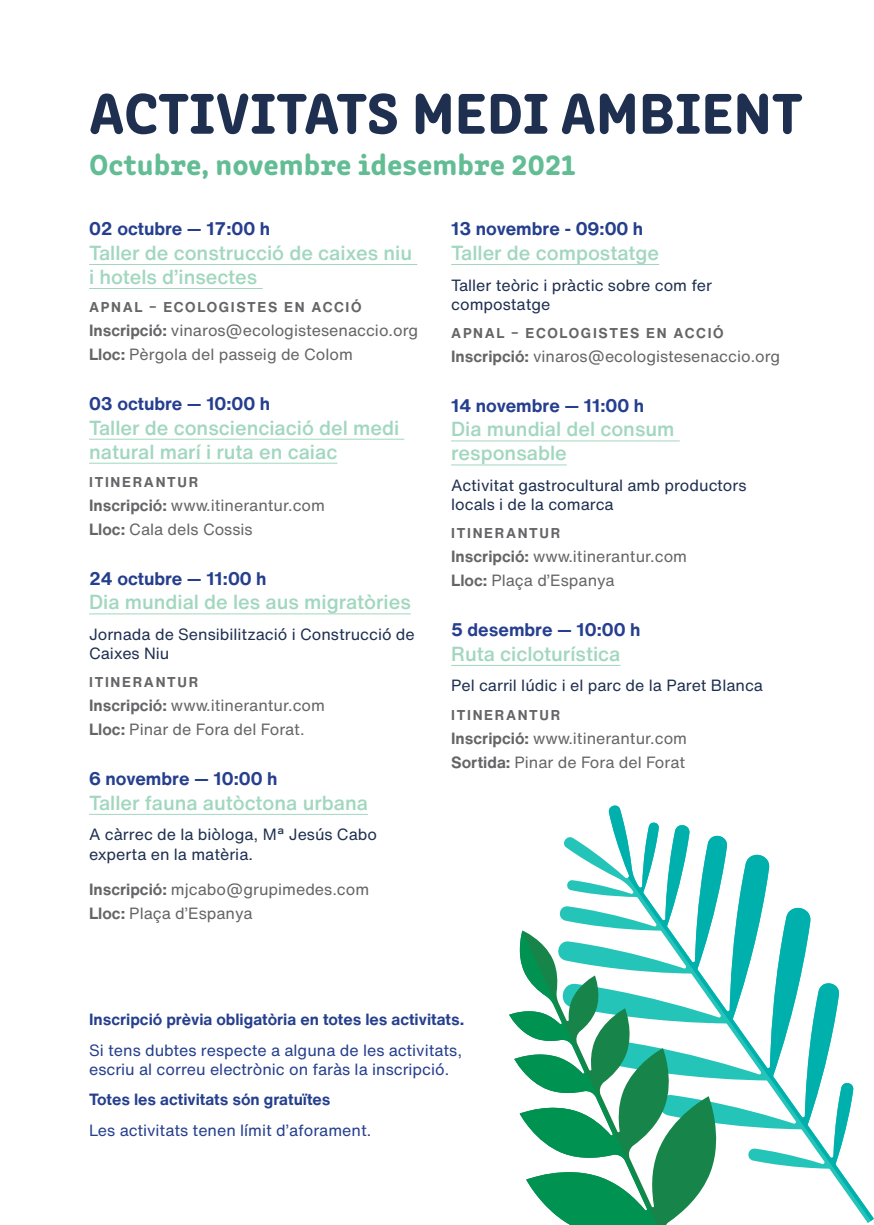
<style>
.page{position:relative;width:874px;height:1225px;background:#fff}
.page>*{position:absolute;margin:0;border:0;box-sizing:border-box;transform-origin:0 0}
.t1{font:58.4px "Clone Rounded Eb";color:#1e2f50}
.t2{font:29.4px "Clone Rounded Eb";color:#63bd94}
.t3{font:500 20px/24px "Helvetica Now Text";color:#a2d7bf}
.t4{font:700 18px "Helvetica Now Text";color:#253f8e}
.t5{font:16px/24px "Helvetica Now Text";color:#656568}
.t6{font:16px/19.2px "Helvetica Now Text";color:#1e2f50}
.t7{font:16px/19.2px "Helvetica Now Text";color:#253f8e}
.t8{font:700 16px "Helvetica Now Text";color:#253f8e}
.t9{font:700 14px "Helvetica Now Text";letter-spacing:.12em;color:#656568}
.s1{font-weight:700}
</style>
<div class="page">
<hr style="left:89px;top:264px;width:328px;height:1px;background:#a2d7bf">
<hr style="left:89px;top:288px;width:173px;height:1px;background:#a2d7bf">
<hr style="left:89px;top:439px;width:315px;height:1px;background:#a2d7bf">
<hr style="left:89px;top:463px;width:248px;height:1px;background:#a2d7bf">
<hr style="left:89px;top:613px;width:321px;height:1px;background:#a2d7bf">
<hr style="left:89px;top:814px;width:279px;height:1px;background:#a2d7bf">
<hr style="left:451px;top:264px;width:208px;height:1px;background:#a2d7bf">
<hr style="left:451px;top:440px;width:228px;height:1px;background:#a2d7bf">
<hr style="left:451px;top:464px;width:115px;height:1px;background:#a2d7bf">
<hr style="left:451px;top:665px;width:169px;height:1px;background:#a2d7bf">
<svg style="left:559px;top:837px;width:312px;height:386px"></svg>
<svg style="left:608px;top:812px;width:265px;height:409px"></svg>
<svg style="left:522px;top:930px;width:201px;height:295px"></svg>
<svg style="left:509px;top:931px;width:147px;height:294px"></svg>
<h1 class="t1" style="left:89px;top:66px;width:714px">ACTIVITATS MEDI AMBIENT</h1>
<h2 class="t2" style="left:89px;top:140px;width:488px">Octubre, novembre idesembre 2021</h2>
<p class="t4" style="left:89px;top:215px;width:183px">02 octubre — 17:00 h</p>
<p class="t3" style="left:89px;top:240px;width:324px">Taller de construcció de caixes niu i hotels d’insectes</p>
<p class="t9" style="left:89px;top:297px;width:274px">APNAL – ECOLOGISTES EN ACCIÓ</p>
<p class="t5" style="left:89px;top:318px;width:330px"><span class="s1">Inscripció:</span> vinaros@ecologistesenaccio.org<br><span class="s1">Lloc:</span> Pèrgola del passeig de Colom</p>
<p class="t4" style="left:89px;top:390px;width:183px">03 octubre — 10:00 h</p>
<p class="t3" style="left:89px;top:415px;width:311px">Taller de conscienciació del medi natural marí i ruta en caiac</p>
<p class="t9" style="left:89px;top:471px;width:110px">ITINERANTUR</p>
<p class="t5" style="left:89px;top:493px;width:237px"><span class="s1">Inscripció:</span> www.itinerantur.com<br><span class="s1">Lloc:</span> Cala dels Cossis</p>
<p class="t4" style="left:89px;top:565px;width:179px">24 octubre — 11:00 h</p>
<p class="t3" style="left:89px;top:590px;width:323px">Dia mundial de les aus migratòries</p>
<p class="t6" style="left:89px;top:624px;width:327px">Jornada de Sensibilització i Construcció de<br>Caixes Niu</p>
<p class="t9" style="left:89px;top:672px;width:110px">ITINERANTUR</p>
<p class="t5" style="left:89px;top:693px;width:237px"><span class="s1">Inscripció:</span> www.itinerantur.com<br><span class="s1">Lloc:</span> Pinar de Fora del Forat.</p>
<p class="t4" style="left:89px;top:765px;width:190px">6 novembre — 10:00 h</p>
<p class="t3" style="left:89px;top:790px;width:280px">Taller fauna autòctona urbana</p>
<p class="t6" style="left:89px;top:824px;width:289px">A càrrec de la biòloga, Mª Jesús Cabo experta en la matèria.</p>
<p class="t5" style="left:89px;top:877px;width:281px"><span class="s1">Inscripció:</span> mjcabo@grupimedes.com<br><span class="s1">Lloc:</span> Plaça d’Espanya</p>
<p class="t4" style="left:451px;top:215px;width:194px">13 novembre - 09:00 h</p>
<p class="t3" style="left:451px;top:240px;width:209px">Taller de compostatge</p>
<p class="t6" style="left:451px;top:275px;width:262px">Taller teòric i pràctic sobre com fer compostatge</p>
<p class="t9" style="left:451px;top:322px;width:274px">APNAL – ECOLOGISTES EN ACCIÓ</p>
<p class="t5" style="left:451px;top:344px;width:330px"><span class="s1">Inscripció:</span> vinaros@ecologistesenaccio.org</p>
<p class="t4" style="left:451px;top:392px;width:194px">14 novembre — 11:00 h</p>
<p class="t3" style="left:451px;top:417px;width:225px">Dia mundial del consum responsable</p>
<p class="t6" style="left:451px;top:475px;width:297px">Activitat gastrocultural amb productors locals i de la comarca</p>
<p class="t9" style="left:451px;top:523px;width:110px">ITINERANTUR</p>
<p class="t5" style="left:451px;top:544px;width:237px"><span class="s1">Inscripció:</span> www.itinerantur.com<br><span class="s1">Lloc:</span> Plaça d’Espanya</p>
<p class="t4" style="left:451px;top:616px;width:191px">5 desembre — 10:00 h</p>
<p class="t3" style="left:451px;top:641px;width:171px">Ruta cicloturística</p>
<p class="t6" style="left:451px;top:676px;width:313px">Pel carril lúdic i el parc de la Paret Blanca</p>
<p class="t9" style="left:451px;top:704px;width:110px">ITINERANTUR</p>
<p class="t5" style="left:451px;top:725px;width:237px"><span class="s1">Inscripció:</span> www.itinerantur.com<br><span class="s1">Sortida:</span> Pinar de Fora del Forat</p>
<p class="t8" style="left:89px;top:1007px;width:376px">Inscripció prèvia obligatòria en totes les activitats.</p>
<p class="t7" style="left:89px;top:1040px;width:374px">Si tens dubtes respecte a alguna de les activitats, escriu al correu electrònic on faràs la inscripció.</p>
<p class="t8" style="left:89px;top:1087px;width:243px">Totes les activitats són gratuïtes</p>
<p class="t7" style="left:89px;top:1120px;width:283px">Les activitats tenen límit d’aforament.</p>
</div>
